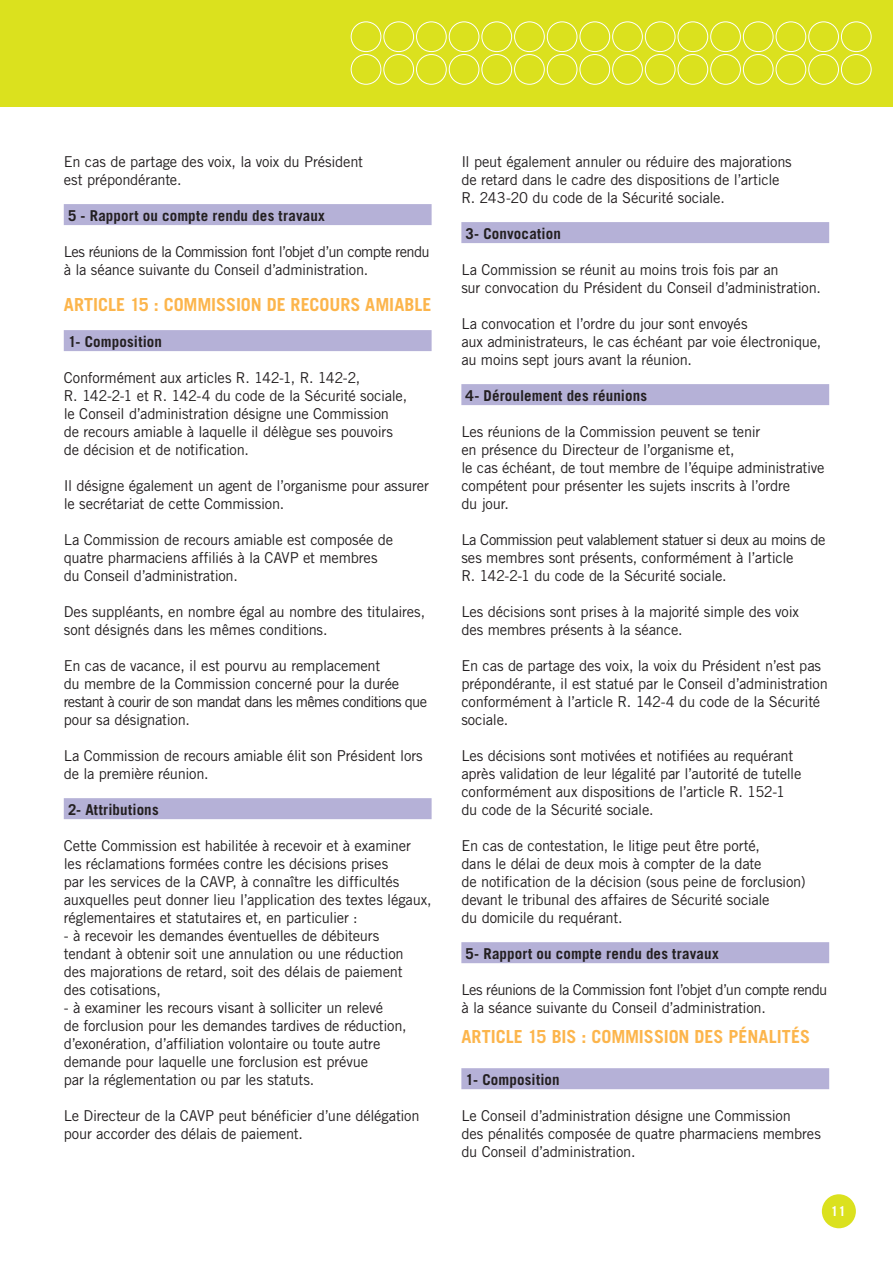
<style>
.page{position:relative;width:893px;height:1263px;background:#fff}
.page>*{position:absolute;margin:0;border:0;box-sizing:border-box;transform-origin:0 0}
.Texte_courant{font:700 18px "Trade Gothic LT Std";color:#fcb54c}
.Texte_courant-2{font:15px/18px "Trade Gothic LT Std";letter-spacing:-.015em;color:#231f20}
.Texte_courant-3{font:15px/18px "Trade Gothic LT Std";letter-spacing:-.035em;color:#231f20}
.Titre_noir_cartouche_violet{font:700 15px "Trade Gothic LT Std";letter-spacing:.01em;color:#231f20}
.t1{font:700 13.5px "Trade Gothic LT Std";color:#fff}
</style>
<div class="page">
<div style="left:0;top:0;width:893px;height:106px;background:#dbe11e"></div>
<div style="left:351px;top:21px;width:30px;height:31px;border:1px solid #fff;border-radius:50%"></div>
<div style="left:383px;top:21px;width:31px;height:31px;border:1px solid #fff;border-radius:50%"></div>
<div style="left:416px;top:21px;width:31px;height:31px;border:1px solid #fff;border-radius:50%"></div>
<div style="left:449px;top:21px;width:30px;height:31px;border:1px solid #fff;border-radius:50%"></div>
<div style="left:481px;top:21px;width:31px;height:31px;border:1px solid #fff;border-radius:50%"></div>
<div style="left:514px;top:21px;width:31px;height:31px;border:1px solid #fff;border-radius:50%"></div>
<div style="left:547px;top:21px;width:30px;height:31px;border:1px solid #fff;border-radius:50%"></div>
<div style="left:580px;top:21px;width:30px;height:31px;border:1px solid #fff;border-radius:50%"></div>
<div style="left:612px;top:21px;width:31px;height:31px;border:1px solid #fff;border-radius:50%"></div>
<div style="left:645px;top:21px;width:30px;height:31px;border:1px solid #fff;border-radius:50%"></div>
<div style="left:678px;top:21px;width:30px;height:31px;border:1px solid #fff;border-radius:50%"></div>
<div style="left:710px;top:21px;width:31px;height:31px;border:1px solid #fff;border-radius:50%"></div>
<div style="left:743px;top:21px;width:30px;height:31px;border:1px solid #fff;border-radius:50%"></div>
<div style="left:776px;top:21px;width:30px;height:31px;border:1px solid #fff;border-radius:50%"></div>
<div style="left:808px;top:21px;width:31px;height:31px;border:1px solid #fff;border-radius:50%"></div>
<div style="left:841px;top:21px;width:30px;height:31px;border:1px solid #fff;border-radius:50%"></div>
<div style="left:351px;top:54px;width:30px;height:31px;border:1px solid #fff;border-radius:50%"></div>
<div style="left:383px;top:54px;width:31px;height:31px;border:1px solid #fff;border-radius:50%"></div>
<div style="left:416px;top:54px;width:31px;height:31px;border:1px solid #fff;border-radius:50%"></div>
<div style="left:449px;top:54px;width:30px;height:31px;border:1px solid #fff;border-radius:50%"></div>
<div style="left:481px;top:54px;width:31px;height:31px;border:1px solid #fff;border-radius:50%"></div>
<div style="left:514px;top:54px;width:31px;height:31px;border:1px solid #fff;border-radius:50%"></div>
<div style="left:547px;top:54px;width:30px;height:31px;border:1px solid #fff;border-radius:50%"></div>
<div style="left:580px;top:54px;width:30px;height:31px;border:1px solid #fff;border-radius:50%"></div>
<div style="left:612px;top:54px;width:31px;height:31px;border:1px solid #fff;border-radius:50%"></div>
<div style="left:645px;top:54px;width:30px;height:31px;border:1px solid #fff;border-radius:50%"></div>
<div style="left:678px;top:54px;width:30px;height:31px;border:1px solid #fff;border-radius:50%"></div>
<div style="left:710px;top:54px;width:31px;height:31px;border:1px solid #fff;border-radius:50%"></div>
<div style="left:743px;top:54px;width:30px;height:31px;border:1px solid #fff;border-radius:50%"></div>
<div style="left:776px;top:54px;width:30px;height:31px;border:1px solid #fff;border-radius:50%"></div>
<div style="left:808px;top:54px;width:31px;height:31px;border:1px solid #fff;border-radius:50%"></div>
<div style="left:841px;top:54px;width:30px;height:31px;border:1px solid #fff;border-radius:50%"></div>
<div style="left:822px;top:1194px;width:34px;height:34px;background:#dbe11e;border-radius:50%"></div>
<div style="left:64px;top:204px;width:368px;height:21px;background:#b5b1d7"></div>
<div style="left:64px;top:330px;width:368px;height:21px;background:#b5b1d7"></div>
<div style="left:64px;top:798px;width:368px;height:21px;background:#b5b1d7"></div>
<div style="left:461px;top:222px;width:368px;height:21px;background:#b5b1d7"></div>
<div style="left:461px;top:384px;width:368px;height:21px;background:#b5b1d7"></div>
<div style="left:461px;top:942px;width:368px;height:21px;background:#b5b1d7"></div>
<div style="left:461px;top:1068px;width:368px;height:21px;background:#b5b1d7"></div>
<p class="Texte_courant-2" style="left:64px;top:152px;width:301px">En cas de partage des voix, la voix du Président est prépondérante.</p>
<p class="Titre_noir_cartouche_violet" style="left:68px;top:206px;width:258px">5 - Rapport ou compte rendu des travaux</p>
<p class="Texte_courant-3" style="left:64px;top:242px;width:368px">Les réunions de la Commission font l’objet d’un compte rendu à la séance suivante du Conseil d’administration.</p>
<p class="Texte_courant" style="left:64px;top:293px;width:369px">ARTICLE 15 : COMMISSION DE RECOURS AMIABLE</p>
<p class="Titre_noir_cartouche_violet" style="left:68px;top:332px;width:96px">1- Composition</p>
<p class="Texte_courant-2" style="left:64px;top:368px;width:345px">Conformément aux articles R. 142-1, R. 142-2,<br>R. 142-2-1 et R. 142-4 du code de la Sécurité sociale, le Conseil d’administration désigne une Commission de recours amiable à laquelle il délègue ses pouvoirs de décision et de notification.</p>
<p class="Texte_courant-2" style="left:64px;top:476px;width:367px">Il désigne également un agent de l’organisme pour assurer le secrétariat de cette Commission.</p>
<p class="Texte_courant-2" style="left:64px;top:530px;width:331px">La Commission de recours amiable est composée de quatre pharmaciens affiliés à la CAVP et membres du Conseil d’administration.</p>
<p class="Texte_courant-2" style="left:64px;top:602px;width:363px">Des suppléants, en nombre égal au nombre des titulaires, sont désignés dans les mêmes conditions.</p>
<p class="Texte_courant-2" style="left:64px;top:656px;width:365px">En cas de vacance, il est pourvu au remplacement<br>du membre de la Commission concerné pour la durée restant à courir de son mandat dans les mêmes conditions que pour sa désignation.</p>
<p class="Texte_courant-2" style="left:64px;top:746px;width:361px">La Commission de recours amiable élit son Président lors de la première réunion.</p>
<p class="Titre_noir_cartouche_violet" style="left:68px;top:800px;width:92px">2- Attributions</p>
<p class="Texte_courant-2" style="left:64px;top:836px;width:369px">Cette Commission est habilitée à recevoir et à examiner les réclamations formées contre les décisions prises<br>par les services de la CAVP, à connaître les difficultés auxquelles peut donner lieu l’application des textes légaux, réglementaires et statutaires et, en particulier :</p>
<p class="Texte_courant-2" style="left:64px;top:926px;width:341px">- à recevoir les demandes éventuelles de débiteurs tendant à obtenir soit une annulation ou une réduction des majorations de retard, soit des délais de paiement des cotisations,</p>
<p class="Texte_courant-2" style="left:64px;top:998px;width:344px">- à examiner les recours visant à solliciter un relevé<br>de forclusion pour les demandes tardives de réduction, d’exonération, d’affiliation volontaire ou toute autre demande pour laquelle une forclusion est prévue<br>par la réglementation ou par les statuts.</p>
<p class="Texte_courant-2" style="left:64px;top:1106px;width:357px">Le Directeur de la CAVP peut bénéficier d’une délégation pour accorder des délais de paiement.</p>
<p class="Texte_courant-2" style="left:461px;top:152px;width:332px">Il peut également annuler ou réduire des majorations de retard dans le cadre des dispositions de l’article<br>R. 243-20 du code de la Sécurité sociale.</p>
<p class="Titre_noir_cartouche_violet" style="left:466px;top:224px;width:97px">3- Convocation</p>
<p class="Texte_courant-2" style="left:461px;top:260px;width:361px">La Commission se réunit au moins trois fois par an<br>sur convocation du Président du Conseil d’administration.</p>
<p class="Texte_courant-2" style="left:461px;top:314px;width:362px">La convocation et l’ordre du jour sont envoyés<br>aux administrateurs, le cas échéant par voie électronique, au moins sept jours avant la réunion.</p>
<p class="Titre_noir_cartouche_violet" style="left:466px;top:386px;width:183px">4- Déroulement des réunions</p>
<p class="Texte_courant-2" style="left:461px;top:422px;width:365px">Les réunions de la Commission peuvent se tenir<br>en présence du Directeur de l’organisme et,<br>le cas échéant, de tout membre de l’équipe administrative compétent pour présenter les sujets inscrits à l’ordre<br>du jour.</p>
<p class="Texte_courant-2" style="left:461px;top:530px;width:365px">La Commission peut valablement statuer si deux au moins de ses membres sont présents, conformément à l’article<br>R. 142-2-1 du code de la Sécurité sociale.</p>
<p class="Texte_courant-2" style="left:461px;top:602px;width:339px">Les décisions sont prises à la majorité simple des voix des membres présents à la séance.</p>
<p class="Texte_courant-2" style="left:461px;top:656px;width:368px">En cas de partage des voix, la voix du Président n’est pas prépondérante, il est statué par le Conseil d’administration conformément à l’article R. 142-4 du code de la Sécurité sociale.</p>
<p class="Texte_courant-2" style="left:461px;top:746px;width:342px">Les décisions sont motivées et notifiées au requérant après validation de leur légalité par l’autorité de tutelle conformément aux dispositions de l’article R. 152-1 du code de la Sécurité sociale.</p>
<p class="Texte_courant-2" style="left:461px;top:836px;width:346px">En cas de contestation, le litige peut être porté,<br>dans le délai de deux mois à compter de la date<br>de notification de la décision (sous peine de forclusion) devant le tribunal des affaires de Sécurité sociale<br>du domicile du requérant.</p>
<p class="Titre_noir_cartouche_violet" style="left:466px;top:944px;width:255px">5- Rapport ou compte rendu des travaux</p>
<p class="Texte_courant-3" style="left:461px;top:980px;width:368px">Les réunions de la Commission font l’objet d’un compte rendu à la séance suivante du Conseil d’administration.</p>
<p class="Texte_courant" style="left:461px;top:1025px;width:350px">ARTICLE 15 BIS : COMMISSION DES PÉNALITÉS</p>
<p class="Titre_noir_cartouche_violet" style="left:466px;top:1070px;width:96px">1- Composition</p>
<p class="Texte_courant-2" style="left:461px;top:1106px;width:361px">Le Conseil d’administration désigne une Commission<br>des pénalités composée de quatre pharmaciens membres du Conseil d’administration.</p>
<p class="t1" style="left:831px;top:1203px;width:17px">11</p>
</div>
